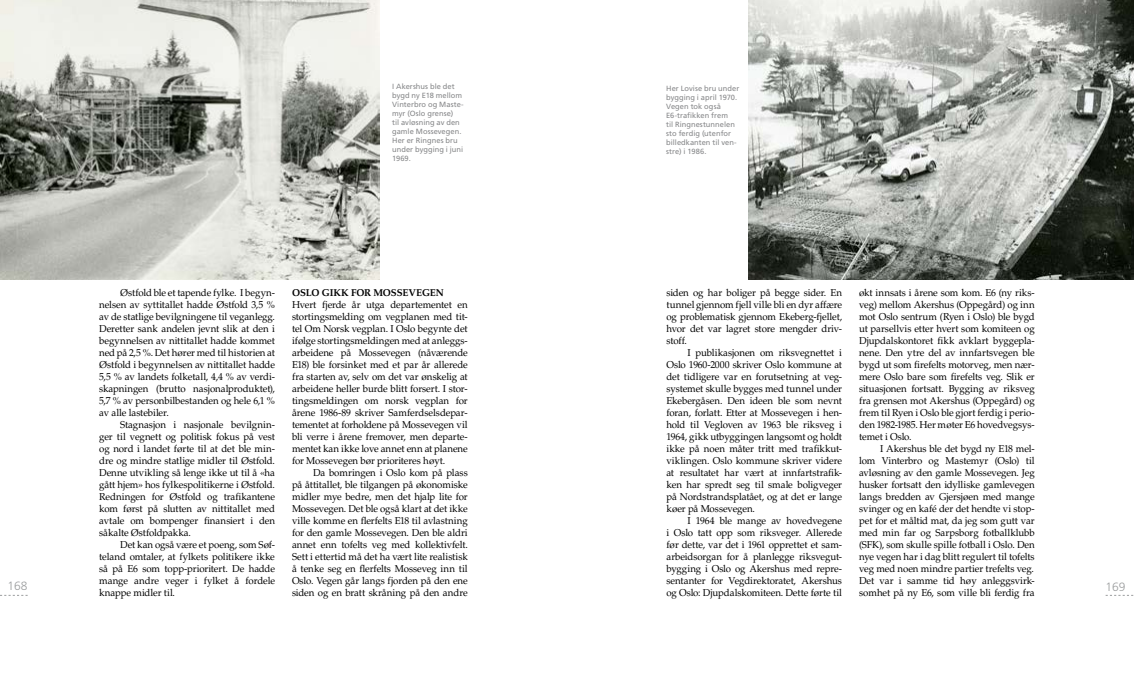
<style>
.page{position:relative;width:1134px;height:681px;background:#fff}
.page>*{position:absolute;margin:0;border:0;box-sizing:border-box;transform-origin:0 0}
.t1{font:300 12px "Frutiger LT Std";color:#9c9e9f}
.t2{font:10px/12px "Palatino LT Std";letter-spacing:-.01em;color:#000;text-align:justify}
.t3{font:700 10px "Palatino LT Std";letter-spacing:-.01em;color:#000}
.t4{font:7.5px/9px "Frutiger LT Std";letter-spacing:.005em;color:#87888a}
</style>
<div class="page">
<img style="left:748px;top:0;width:386px;height:279px">
<img style="left:0;top:0;width:380px;height:279px">
<p class="t4" style="left:392px;top:82px;width:73px">I Akershus ble det bygd ny E18 mellom<br>Vinterbro og Maste&shy;myr (Oslo grense)<br>til avløsning av den gamle Mossevegen.<br>Her er Ringnes bru under bygging i juni<br>1969.</p>
<p class="t4" style="left:666px;top:84px;width:75px">Her Lovise bru under bygging i april 1970.<br>Vegen tok også<br>E6-trafikken frem<br>til Ringnestunnelen sto ferdig (utenfor billedkanten til ven&shy;stre) i 1986.</p>
<p class="t2" style="left:99px;top:286px;width:177px;text-indent:21px">Østfold ble et tapende fylke. I begyn&shy;nelsen av syttitallet hadde Østfold 3,5 % av de statlige bevilgningene til veganlegg.<br>Deretter sank andelen jevnt slik at den i begynnelsen av nittitallet hadde kommet ned på 2,5 %. Det hører med til historien at Østfold i begynnelsen av nittitallet hadde 5,5 % av landets folketall, 4,4 % av verdi&shy;skapningen (brutto nasjonalproduktet), 5,7 % av personbilbestanden og hele 6,1 % av alle lastebiler.</p>
<p class="t2" style="left:99px;top:418px;width:177px;text-indent:21px">Stagnasjon i nasjonale bevilgnin&shy;ger til vegnett og politisk fokus på vest og nord i landet førte til at det ble min&shy;dre og mindre statlige midler til Østfold.<br>Denne utvikling så lenge ikke ut til å «ha gått hjem» hos fylkespolitikerne i Østfold.<br>Redningen for Østfold og trafikantene kom først på slutten av nittitallet med avtale om bompenger finansiert i den såkalte Østfoldpakka.</p>
<p class="t2" style="left:99px;top:538px;width:177px;text-indent:21px">Det kan også være et poeng, som Søf&shy;teland omtaler, at fylkets politikere ikke så på E6 som topp-prioritert. De hadde mange andre veger i fylket å fordele knappe midler til.</p>
<p class="t2" style="left:666px;top:286px;width:177px">siden og har boliger på begge sider. En tunnel gjennom fjell ville bli en dyr affære og problematisk gjennom Ekeberg-fjellet, hvor det var lagret store mengder driv&shy;stoff.</p>
<p class="t2" style="left:666px;top:346px;width:177px;text-indent:21px">I publikasjonen om riksvegnettet i Oslo 1960-2000 skriver Oslo kommune at det tidligere var en forutsetning at veg&shy;systemet skulle bygges med tunnel under Ekebergåsen. Den ideen ble som nevnt foran, forlatt. Etter at Mossevegen i hen&shy;hold til Vegloven av 1963 ble riksveg i 1964, gikk utbyggingen langsomt og holdt ikke på noen måter tritt med trafikkut&shy;viklingen. Oslo kommune skriver videre at resultatet har vært at innfartstrafik&shy;ken har spredt seg til smale boligveger på Nordstrandsplatået, og at det er lange køer på Mossevegen.</p>
<p class="t2" style="left:666px;top:514px;width:177px;text-indent:21px">I 1964 ble mange av hovedvegene i Oslo tatt opp som riksveger. Allerede før dette, var det i 1961 opprettet et sam&shy;arbeidsorgan for å planlegge riksvegut&shy;bygging i Oslo og Akershus med repre&shy;sentanter for Vegdirektoratet, Akershus og Oslo: Djupdalskomiteen. Dette førte til</p>
<p class="t2" style="left:859px;top:286px;width:177px">økt innsats i årene som kom. E6 (ny riks&shy;veg) mellom Akershus (Oppegård) og inn mot Oslo sentrum (Ryen i Oslo) ble bygd ut parsellvis etter hvert som komiteen og Djupdalskontoret fikk avklart byggepla&shy;nene. Den ytre del av innfartsvegen ble bygd ut som firefelts motorveg, men nær&shy;mere Oslo bare som firefelts veg. Slik er situasjonen fortsatt. Bygging av riksveg fra grensen mot Akershus (Oppegård) og frem til Ryen i Oslo ble gjort ferdig i perio&shy;den 1982-1985. Her møter E6 hovedvegsys&shy;temet i Oslo.</p>
<p class="t2" style="left:859px;top:442px;width:177px;text-indent:21px">I Akershus ble det bygd ny E18 mel&shy;lom Vinterbro og Mastemyr (Oslo) til avløsning av den gamle Mossevegen. Jeg husker fortsatt den idylliske gamlevegen langs bredden av Gjersjøen med mange svinger og en kafé der det hendte vi stop&shy;pet for et måltid mat, da jeg som gutt var med min far og Sarpsborg fotballklubb (SFK), som skulle spille fotball i Oslo. Den nye vegen har i dag blitt regulert til tofelts veg med noen mindre partier trefelts veg.<br>Det var i samme tid høy anleggsvirk&shy;somhet på ny E6, som ville bli ferdig fra</p>
<p class="t3" style="left:292px;top:286px;width:153px">OSLO GIKK FOR MOSSEVEGEN</p>
<p class="t2" style="left:292px;top:298px;width:177px">Hvert fjerde år utga departementet en stortingsmelding om vegplanen med tit&shy;tel Om Norsk vegplan. I Oslo begynte det ifølge stortingsmeldingen med at anleggs&shy;arbeidene på Mossevegen (nåværende E18) ble forsinket med et par år allerede fra starten av, selv om det var ønskelig at arbeidene heller burde blitt forsert. I stor&shy;tingsmeldingen om norsk vegplan for årene 1986-89 skriver Samferdselsdepar&shy;tementet at forholdene på Mossevegen vil bli verre i årene fremover, men departe&shy;mentet kan ikke love annet enn at planene for Mossevegen bør prioriteres høyt.</p>
<p class="t2" style="left:292px;top:466px;width:177px;text-indent:21px">Da bomringen i Oslo kom på plass på åttitallet, ble tilgangen på økonomiske midler mye bedre, men det hjalp lite for Mossevegen. Det ble også klart at det ikke ville komme en flerfelts E18 til avlastning for den gamle Mossevegen. Den ble aldri annet enn tofelts veg med kollektivfelt.<br>Sett i ettertid må det ha vært lite realistisk å tenke seg en flerfelts Mosseveg inn til Oslo. Vegen går langs fjorden på den ene siden og en bratt skråning på den andre</p>
<p class="t1" style="left:8px;top:579px;width:22px">168</p>
<p class="t1" style="left:1106px;top:579px;width:22px">169</p>
</div>
